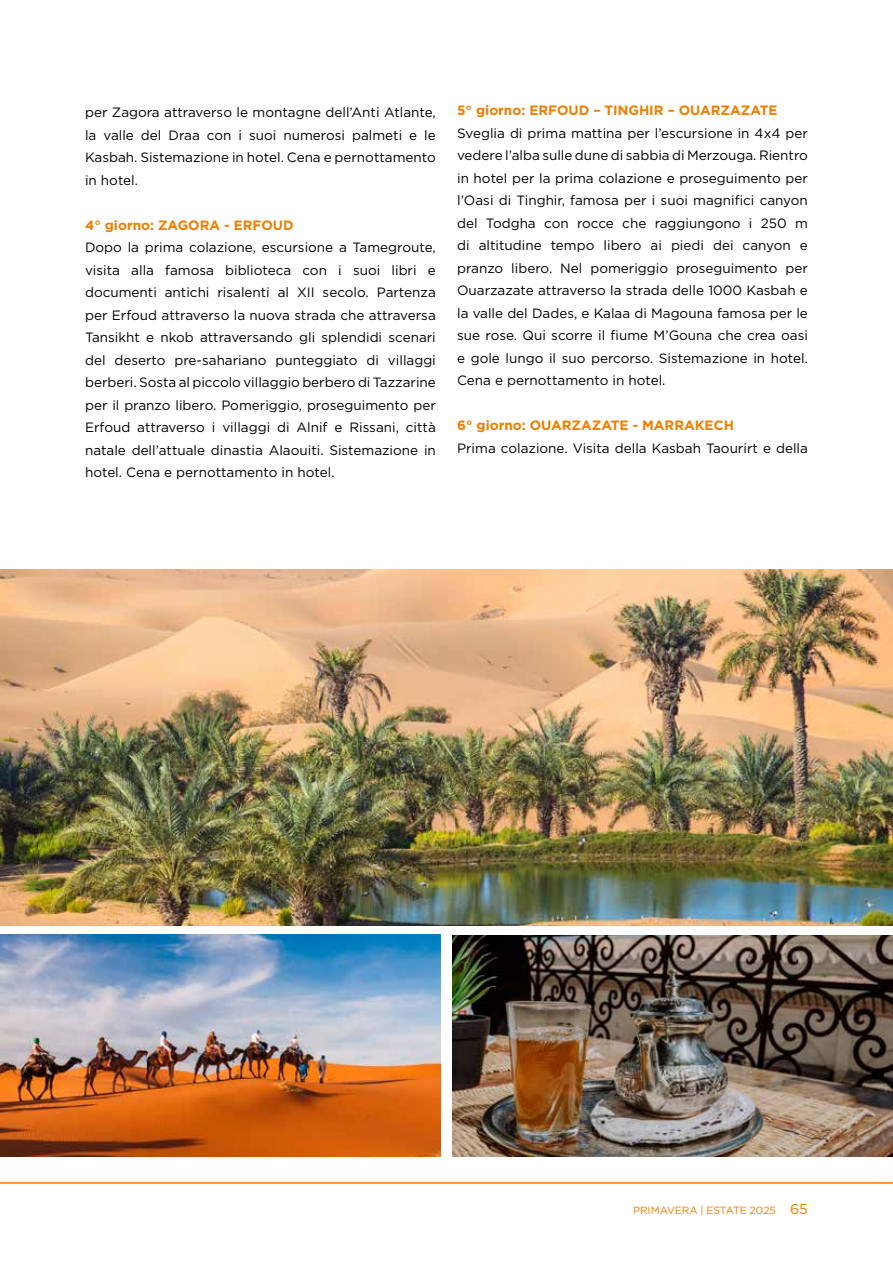
<style>
.page{position:relative;width:893px;height:1263px;background:#fff}
.page>*{position:absolute;margin:0;border:0;box-sizing:border-box;transform-origin:0 0}
.t1{font:13.5px/22.5px "Gotham";color:#000;text-align:justify}
.t2{font:700 13.5px "Gotham";color:#ee7d00}
.t3{font:10.5px "Gotham";color:#ee7d00}
.s1{font-size:14.25px}
</style>
<div class="page">
<hr style="left:0;top:1182px;width:893px;height:2px;background:#ee7d00">
<img style="left:0;top:570px;width:893px;height:356px">
<img style="left:0;top:935px;width:440px;height:222px">
<img style="left:453px;top:935px;width:440px;height:222px">
<p class="t1" style="left:85px;top:101px;width:352px">per Zagora attraverso le montagne dell’Anti Atlante, la valle del Draa con i suoi numerosi palmeti e le Kasbah. Sistemazione in hotel. Cena e pernottamento in hotel.</p>
<p class="t2" style="left:85px;top:216px;width:210px">4° giorno: ZAGORA - ERFOUD</p>
<p class="t1" style="left:85px;top:236px;width:352px">Dopo la prima colazione, escursione a Tamegroute, visita alla famosa biblioteca con i suoi libri e documenti antichi risalenti al XII secolo. Partenza per Erfoud attraverso la nuova strada che attraversa Tansikht e nkob attraversando gli splendidi scenari del deserto pre-sahariano punteggiato di villaggi berberi. Sosta al piccolo villaggio berbero di Tazzarine per il pranzo libero. Pomeriggio, proseguimento per Erfoud attraverso i villaggi di Alnif e Rissani, città natale dell’attuale dinastia Alaouiti. Sistemazione in hotel. Cena e pernottamento in hotel.</p>
<p class="t2" style="left:457px;top:101px;width:322px">5° giorno: ERFOUD – TINGHIR – OUARZAZATE</p>
<p class="t1" style="left:457px;top:121px;width:352px">Sveglia di prima mattina per l’escursione in 4x4 per vedere l’alba sulle dune di sabbia di Merzouga. Rientro in hotel per la prima colazione e proseguimento per l’Oasi di Tinghir, famosa per i suoi magnifici canyon del Todgha con rocce che raggiungono i 250 m di altitudine tempo libero ai piedi dei canyon e pranzo libero. Nel pomeriggio proseguimento per Ouarzazate attraverso la strada delle 1000 Kasbah e la valle del Dades, e Kalaa di Magouna famosa per le sue rose. Qui scorre il fiume M’Gouna che crea oasi e gole lungo il suo percorso. Sistemazione in hotel.<br>Cena e pernottamento in hotel.</p>
<p class="t2" style="left:457px;top:416px;width:278px">6° giorno: OUARZAZATE - MARRAKECH</p>
<p class="t1" style="left:457px;top:436px;width:352px">Prima colazione. Visita della Kasbah Taourirt e della</p>
<p class="t3" style="left:633px;top:1204px;width:176px">PRIMAVERA | ESTATE 2025 <span class="s1">65</span></p>
</div>
